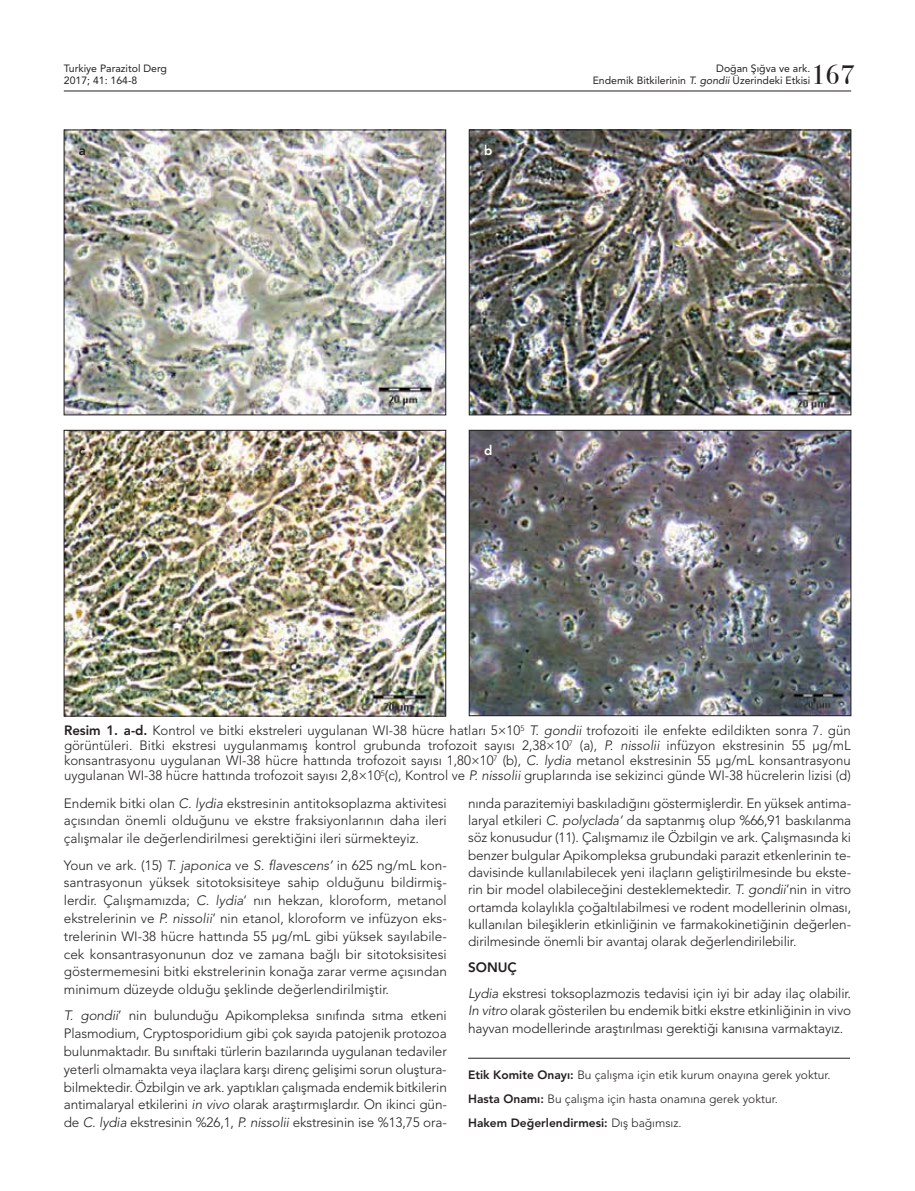
<style>
.page{position:relative;width:915px;height:1191px;background:#fff}
.page>*{position:absolute;margin:0;border:0;box-sizing:border-box;transform-origin:0 0}
.t1{font:27px "Bodoni Svty Two ITCTT Book";color:#231f20}
.t2{font:300 13.5px/17.9px "Avenir LT Std";letter-spacing:-.01em;color:#231f20;text-align:justify}
.t3{font:800 13.5px "Avenir LT Std";color:#231f20}
.t4{font:800 13.5px "Avenir LT Std";color:#fff}
.t5{font:300 12px/24.3px "Avenir LT Std";color:#231f20}
.t6{font:10.5px/12.8px "Avenir LT Std";color:#231f20}
.s1{font-style:italic}
.s2{font-weight:800}
</style>
<div class="page">
<hr style="left:468px;top:1058px;width:381px;height:1px;background:#231f20">
<hr style="left:64px;top:91px;width:786px;height:1px;background:#231f20">
<img style="left:66px;top:432px;width:378px;height:282px">
<div style="left:64px;top:430px;width:382px;height:286px;border:1px solid #231f20"></div>
<img style="left:66px;top:132px;width:378px;height:281px">
<div style="left:64px;top:130px;width:382px;height:285px;border:1px solid #231f20"></div>
<img style="left:471px;top:132px;width:377px;height:281px">
<div style="left:469px;top:130px;width:381px;height:285px;border:1px solid #231f20"></div>
<img style="left:471px;top:432px;width:377px;height:282px">
<div style="left:469px;top:430px;width:381px;height:286px;border:1px solid #231f20"></div>
<p class="t6" style="left:64px;top:62px;width:105px">Turkiye Parazitol Derg<br>2017; 41: 164-8</p>
<p class="t6" style="left:592px;top:62px;width:219px;text-align:right">Doğan Şığva ve ark.<br>Endemik Bitkilerinin <span class="s1">T. gondii</span> Üzerindeki Etkisi</p>
<h1 class="t1" style="left:810px;top:53px;width:45px">167</h1>
<p class="t3" style="left:79px;top:142px;width:9px">a</p>
<p class="t3" style="left:79px;top:442px;width:8px">c</p>
<p class="t4" style="left:484px;top:142px;width:10px">b</p>
<p class="t4" style="left:484px;top:442px;width:10px">d</p>
<p class="t2" style="left:64px;top:723px;width:788px;line-height:15px"><span class="s2">Resim 1. a-d.</span> Kontrol ve bitki ekstreleri uygulanan WI-38 hücre hatları 5×10<sup>5</sup> <span class="s1">T. gondii</span> trofozoiti ile enfekte edildikten sonra 7. gün görüntüleri. Bitki ekstresi uygulanmamış kontrol grubunda trofozoit sayısı 2,38×10<sup>7</sup> (a), <span class="s1">P. nissolii</span> infüzyon ekstresinin 55 µg/mL konsantrasyonu uygulanan WI-38 hücre hattında trofozoit sayısı 1,80×10<sup>7</sup> (b), <span class="s1">C. lydia</span> metanol ekstresinin 55 µg/mL konsantrasyonu uygulanan WI-38 hücre hattında trofozoit sayısı 2,8×10<sup>5</sup>(c), Kontrol ve <span class="s1">P. nissolii</span> gruplarında ise sekizinci günde WI-38 hücrelerin lizisi (d)</p>
<p class="t2" style="left:64px;top:794px;width:384px">Endemik bitki olan <span class="s1">C. lydia</span> ekstresinin antitoksoplazma aktivitesi açısından önemli olduğunu ve ekstre fraksiyonlarının daha ileri çalışmalar ile değerlendirilmesi gerektiğini ileri sürmekteyiz.</p>
<p class="t2" style="left:64px;top:856px;width:384px">Youn ve ark. (15) <span class="s1">T. japonica</span> ve <span class="s1">S. flavescens’</span> in 625 ng/mL kon&shy;santrasyonun yüksek sitotoksisiteye sahip olduğunu bildirmiş&shy;lerdir. Çalışmamızda; <span class="s1">C. lydia</span>’ nın hekzan, kloroform, metanol ekstrelerinin ve <span class="s1">P. nissolii</span>’ nin etanol, kloroform ve infüzyon eks&shy;trelerinin WI-38 hücre hattında 55 µg/mL gibi yüksek sayılabile&shy;cek konsantrasyonunun doz ve zamana bağlı bir sitotoksisitesi göstermemesini bitki ekstrelerinin konağa zarar verme açısından minimum düzeyde olduğu şeklinde değerlendirilmiştir.</p>
<p class="t2" style="left:64px;top:1006px;width:384px"><span class="s1">T. gondii</span>’ nin bulunduğu Apikompleksa sınıfında sıtma etkeni Plasmodium, Cryptosporidium gibi çok sayıda patojenik protozoa bulunmaktadır. Bu sınıftaki türlerin bazılarında uygulanan tedaviler yeterli olmamakta veya ilaçlara karşı direnç gelişimi sorun oluştura&shy;bilmektedir. Özbilgin ve ark. yaptıkları çalışmada endemik bitkilerin antimalaryal etkilerini <span class="s1">in vivo</span> olarak araştırmışlardır. On ikinci gün&shy;de <span class="s1">C. lydia</span> ekstresinin %26,1, <span class="s1">P. nissolii</span> ekstresinin ise %13,75 ora-</p>
<p class="t2" style="left:468px;top:794px;width:384px;line-height:17.2px">nında parazitemiyi baskıladığını göstermişlerdir. En yüksek antima&shy;laryal etkileri <span class="s1">C. polyclada’</span> da saptanmış olup %66,91 baskılanma söz konusudur (11). Çalışmamız ile Özbilgin ve ark. Çalışmasında ki benzer bulgular Apikompleksa grubundaki parazit etkenlerinin te&shy;davisinde kullanılabilecek yeni ilaçların geliştirilmesinde bu ekste&shy;rin bir model olabileceğini desteklemektedir. <span class="s1">T. gondii</span>’nin in vitro ortamda kolaylıkla çoğaltılabilmesi ve rodent modellerinin olması, kullanılan bileşiklerin etkinliğinin ve farmakokinetiğinin değerlen&shy;dirilmesinde önemli bir avantaj olarak değerlendirilebilir.</p>
<p class="t2" style="left:468px;top:954px;width:384px;line-height:25.8px"><span class="s2">SONUÇ<br></span><span class="s1">Lydia</span> ekstresi toksoplazmozis tedavisi için iyi bir aday ilaç olabilir.</p>
<p class="t2" style="left:468px;top:1002px;width:384px;line-height:17.2px"><span class="s1">In vitro</span> olarak gösterilen bu endemik bitki ekstre etkinliğinin in vivo hayvan modellerinde araştırılması gerektiği kanısına varmaktayız.</p>
<p class="t5" style="left:468px;top:1062px;width:364px"><span class="s2">Etik Komite Onayı:</span> Bu çalışma için etik kurum onayına gerek yoktur.<br><span class="s2">Hasta Onamı:</span> Bu çalışma için hasta onamına gerek yoktur.<br><span class="s2">Hakem Değerlendirmesi:</span> Dış bağımsız.</p>
</div>
